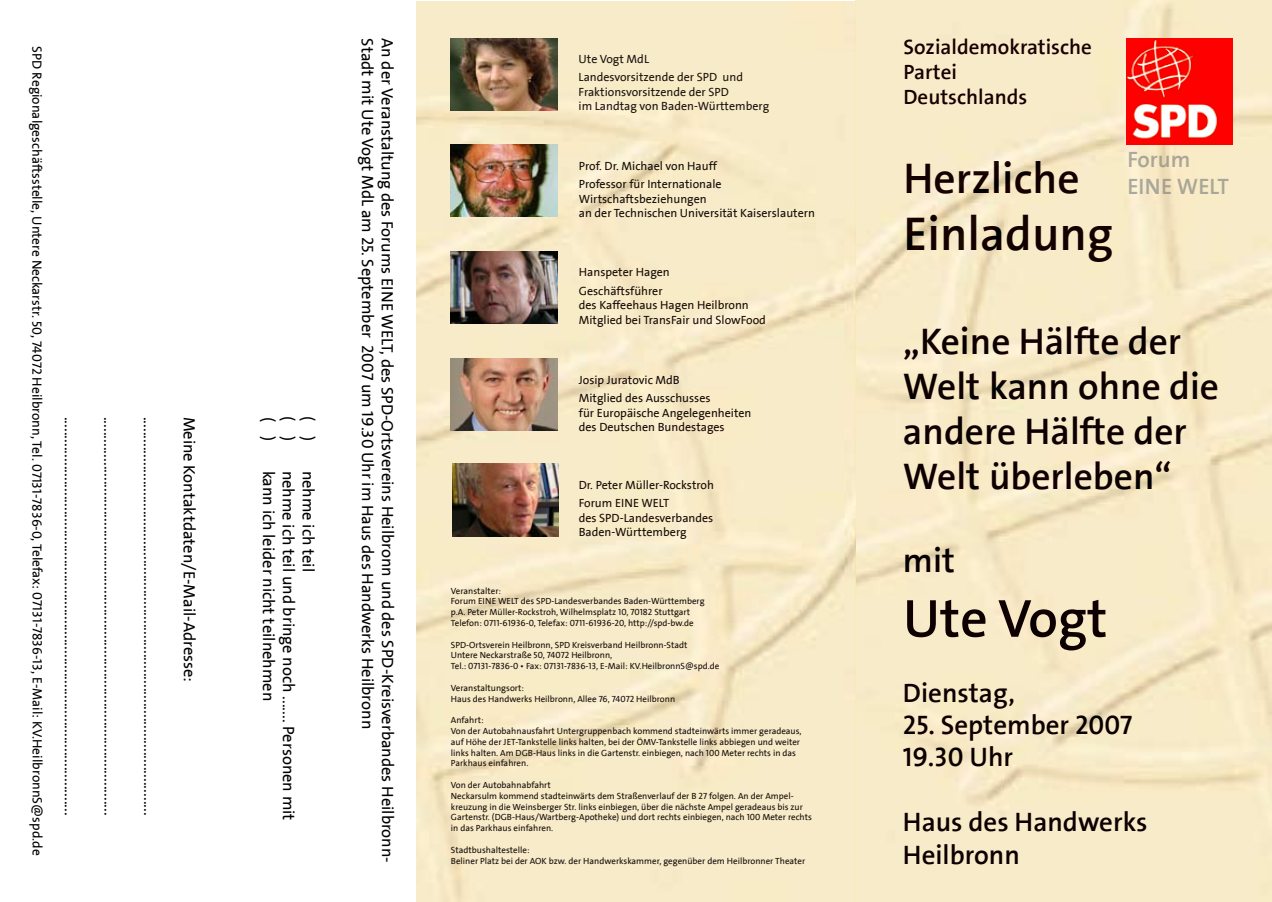
<style>
.page{position:relative;width:1272px;height:902px;background:#fff}
.page>*{position:absolute;margin:0;border:0;box-sizing:border-box;transform-origin:0 0}
.t1{font:700 54px "SPD2002 The Sans";color:#140a08}
.t2{font:700 48px "SPD2002 The Sans";color:#1b120b}
.t3{font:700 43.5px "SPD2002 The Sans";color:#1b120b}
.t4{font:700 37.5px/45px "SPD2002 The Sans";color:#140a08}
.t5{font:700 34.5px "SPD2002 The Sans";color:#140a08}
.t6{font:700 27px/32.4px "SPD2002 The Sans";color:#140a08}
.t7{font:700 22.5px/27px "SPD2002 The Sans";color:#abadaf}
.t8{font:700 21px/25.2px "SPD2002 The Sans";color:#1d140f}
.t9{font:16.5px "SPD2002 The Sans";color:#000}
.t10{font:13.5px "SPD2002 The Sans";color:#000}
.t11{font:12px/18.6px "SPD2002 The Sans";color:#170c06}
.t12{font:12px/18.6px "SPD2002 The Sans";color:#140c09}
.t13{font:12px/18.6px "SPD2002 The Sans";color:#1d140f}
.t14{font:12px/18.6px "SPD2002 The Sans";color:#140a08}
.t15{font:9px/10.8px "SPD2002 The Sans";color:#140c09}
</style>
<div class="page">
<img style="left:417px;top:0;width:854px;height:901px">
<img style="left:1126px;top:38px;width:106px;height:107px">
<img style="left:451px;top:38px;width:106px;height:73px">
<img style="left:451px;top:145px;width:106px;height:72px">
<img style="left:451px;top:251px;width:106px;height:72px">
<img style="left:451px;top:358px;width:106px;height:73px">
<img style="left:452px;top:464px;width:106px;height:72px">
<h3 class="t10" style="left:44px;top:46px;width:810px;rotate:90deg">SPD Regionalgeschäftsstelle, Untere Neckarstr. 50, 74072 Heilbronn, Tel. 07131-7836-0, Telefax: 07131-7836-13, E-Mail: KV.HeilbronnS@spd.de</h3>
<h3 class="t9" style="left:79px;top:416px;width:400px;rotate:90deg">..........................................................................................................</h3>
<h3 class="t9" style="left:119px;top:416px;width:400px;rotate:90deg">..........................................................................................................</h3>
<h3 class="t9" style="left:158px;top:416px;width:400px;rotate:90deg">..........................................................................................................</h3>
<h3 class="t9" style="left:198px;top:416px;width:267px;rotate:90deg">Meine Kontaktdaten/E-Mail-Adresse:</h3>
<h3 class="t9" style="left:317px;top:416px;width:26px;rotate:90deg">( )</h3>
<h3 class="t9" style="left:317px;top:470px;width:103px;rotate:90deg">nehme ich teil</h3>
<h3 class="t9" style="left:297px;top:416px;width:26px;rotate:90deg">( )</h3>
<h3 class="t9" style="left:297px;top:470px;width:351px;rotate:90deg">nehme ich teil und bringe noch ....... Personen mit</h3>
<h3 class="t9" style="left:277px;top:416px;width:26px;rotate:90deg">( )</h3>
<h3 class="t9" style="left:277px;top:470px;width:232px;rotate:90deg">kann ich leider nicht teilnehmen</h3>
<h3 class="t9" style="left:376px;top:38px;width:692px;rotate:90deg">Stadt mit Ute Vogt MdL am 25. September 2007 um 19.30 Uhr im Haus des Handwerks Heilbronn</h3>
<h3 class="t9" style="left:396px;top:38px;width:826px;rotate:90deg">An der Veranstaltung des Forums EINE WELT, des SPD-Ortsvereins Heilbronn und des SPD-Kreisverbandes Heilbronn-</h3>
<h3 class="t13" style="left:578px;top:50px;width:166px">Ute Vogt MdL<br>Landesvorsitzende der SPD und</h3>
<h3 class="t13" style="left:578px;top:85px;width:192px;line-height:14.4px">Fraktionsvorsitzende der SPD<br>im Landtag von Baden-Württemberg</h3>
<h3 class="t12" style="left:579px;top:157px;width:144px">Prof. Dr. Michael von Hauff<br>Professor für Internationale</h3>
<h3 class="t12" style="left:579px;top:192px;width:238px;line-height:14.4px">Wirtschaftsbeziehungen<br>an der Technischen Universität Kaiserslautern</h3>
<h3 class="t11" style="left:579px;top:263px;width:92px">Hanspeter Hagen<br>Geschäftsführer</h3>
<h3 class="t11" style="left:579px;top:298px;width:189px;line-height:14.4px">des Kaffeehaus Hagen Heilbronn<br>Mitglied bei TransFair und SlowFood</h3>
<h3 class="t14" style="left:579px;top:370px;width:133px">Josip Juratovic MdB<br>Mitglied des Ausschusses</h3>
<h3 class="t14" style="left:579px;top:406px;width:174px;line-height:14.4px">für Europäische Angelegenheiten des Deutschen Bundestages</h3>
<h3 class="t11" style="left:578px;top:476px;width:137px">Dr. Peter Müller-Rockstroh<br>Forum EINE WELT</h3>
<h3 class="t11" style="left:578px;top:511px;width:136px;line-height:14.4px">des SPD-Landesverbandes<br>Baden-Württemberg</h3>
<p class="t15" style="left:451px;top:585px;width:255px">Veranstalter:<br>Forum EINE WELT des SPD-Landesverbandes Baden-Württemberg p.A. Peter Müller-Rockstroh, Wilhelmsplatz 10, 70182 Stuttgart Telefon: 0711-61936-0, Telefax: 0711-61936-20, http://spd-bw.de</p>
<p class="t15" style="left:451px;top:639px;width:270px">SPD-Ortsverein Heilbronn, SPD Kreisverband Heilbronn-Stadt<br>Untere Neckarstraße 50, 74072 Heilbronn,<br>Tel.: 07131-7836-0 • Fax: 07131-7836-13, E-Mail: KV.HeilbronnS@spd.de</p>
<p class="t15" style="left:451px;top:682px;width:226px">Veranstaltungsort:<br>Haus des Handwerks Heilbronn, Allee 76, 74072 Heilbronn</p>
<p class="t15" style="left:451px;top:715px;width:352px">Anfahrt:<br>Von der Autobahnausfahrt Untergruppenbach kommend stadteinwärts immer geradeaus, auf Höhe der JET-Tankstelle links halten, bei der ÖMV-Tankstelle links abbiegen und weiter links halten. Am DGB-Haus links in die Gartenstr. einbiegen, nach 100 Meter rechts in das Parkhaus einfahren.</p>
<p class="t15" style="left:451px;top:779px;width:362px">Von der Autobahnabfahrt<br>Neckarsulm kommend stadteinwärts dem Straßenverlauf der B 27 folgen. An der Ampel&shy;kreuzung in die Weinsberger Str. links einbiegen, über die nächste Ampel geradeaus bis zur Gartenstr. (DGB-Haus/Wartberg-Apotheke) und dort rechts einbiegen, nach 100 Meter rechts in das Parkhaus einfahren.</p>
<p class="t15" style="left:451px;top:844px;width:356px">Stadtbushaltestelle:<br>Beliner Platz bei der AOK bzw. der Handwerkskammer, gegenüber dem Heilbronner Theater</p>
<h3 class="t8" style="left:903px;top:35px;width:190px">Sozialdemokratische<br>Partei<br>Deutschlands</h3>
<h3 class="t3" style="left:903px;top:155px;width:178px">Herzliche</h3>
<h2 class="t2" style="left:903px;top:209px;width:211px">Einladung</h2>
<h3 class="t7" style="left:1127px;top:146px;width:103px">Forum<br>EINE WELT</h3>
<h3 class="t4" style="left:902px;top:320px;width:317px">„Keine Hälfte der<br>Welt kann ohne die andere Hälfte der<br>Welt überleben“</h3>
<h3 class="t5" style="left:902px;top:542px;width:54px">mit</h3>
<h1 class="t1" style="left:902px;top:590px;width:206px">Ute Vogt</h1>
<h3 class="t6" style="left:902px;top:677px;width:113px">Dienstag,</h3>
<h3 class="t6" style="left:902px;top:709px;width:231px">25. September 2007<br>19.30 Uhr</h3>
<h3 class="t6" style="left:902px;top:806px;width:246px">Haus des Handwerks<br>Heilbronn</h3>
</div>
